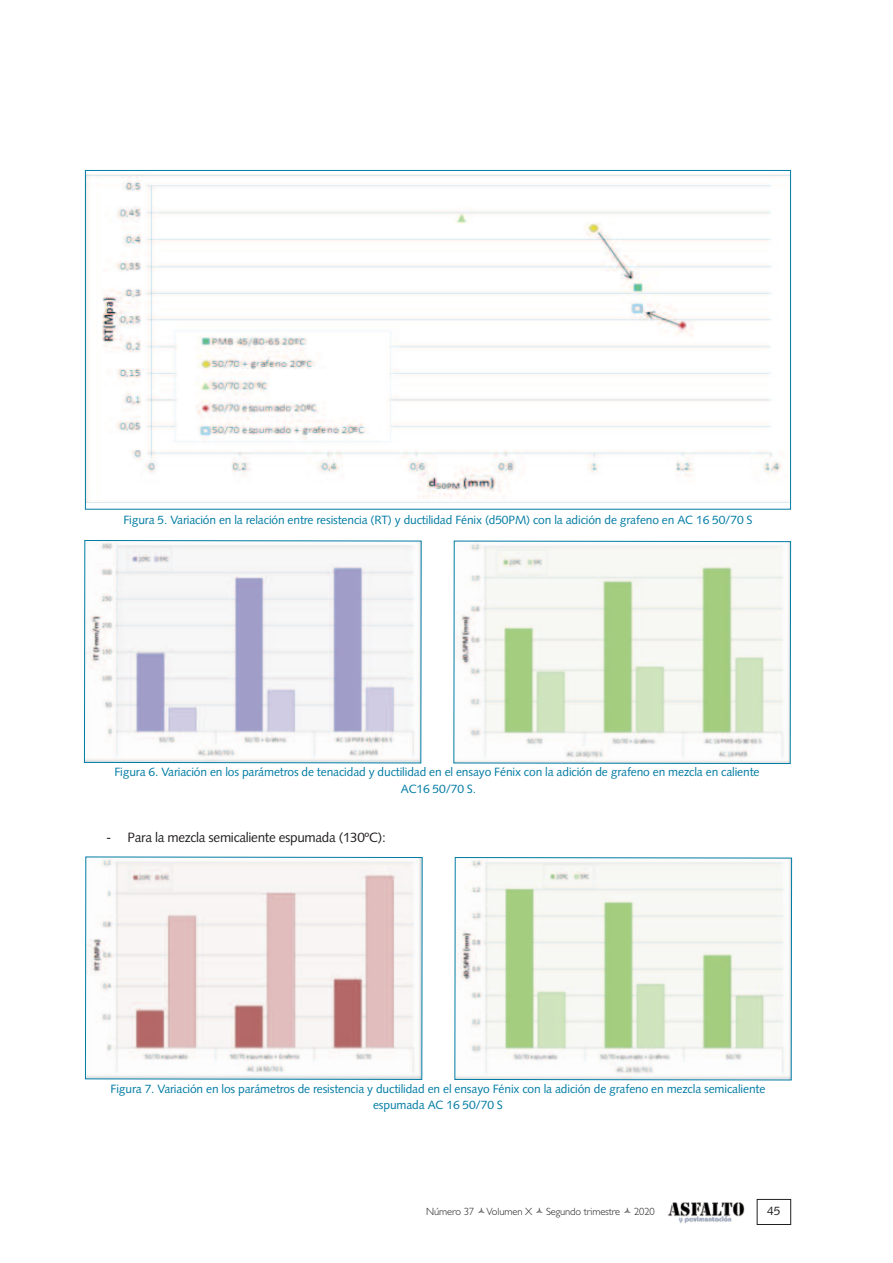
<style>
.page{position:relative;width:893px;height:1263px;background:#fff}
.page>*{position:absolute;margin:0;border:0;box-sizing:border-box;transform-origin:0 0}
.t1{font:13.5px "Syntax LT Std";letter-spacing:-.02em;color:#231f20}
.t2{font:12px/16.5px "Syntax LT Std";letter-spacing:-.01em;color:#007ba3;text-align:center}
.t3{font:12px "Syntax LT Std";color:#231f20}
.t4{font:300 10.5px "Gill Sans";letter-spacing:-.01em;color:#231f20}
</style>
<div class="page">
<img style="left:668px;top:1202px;width:77px;height:21px">
<div style="left:757px;top:1199px;width:34px;height:26px;border:1px solid #231f20"></div>
<img style="left:87px;top:174px;width:702px;height:328px">
<svg style="left:84px;top:540px;width:338px;height:224px"></svg>
<svg style="left:453px;top:540px;width:338px;height:224px"></svg>
<svg style="left:85px;top:856px;width:338px;height:224px"></svg>
<svg style="left:454px;top:857px;width:338px;height:224px"></svg>
<p class="t2" style="left:123px;top:513px;width:631px">Figura 5. Variación en la relación entre resistencia (RT) y ductilidad Fénix (d50PM) con la adición de grafeno en AC 16 50/70 S</p>
<p class="t2" style="left:114px;top:765px;width:647px">Figura 6. Variación en los parámetros de tenacidad y ductilidad en el ensayo Fénix con la adición de grafeno en mezcla en caliente<br>AC16 50/70 S.</p>
<p class="t1" style="left:106px;top:831px;width:281px">- Para la mezcla semicaliente espumada (130ºC):</p>
<p class="t2" style="left:111px;top:1081px;width:656px">Figura 7. Variación en los parámetros de resistencia y ductilidad en el ensayo Fénix con la adición de grafeno en mezcla semicaliente espumada AC 16 50/70 S</p>
<p class="t4" style="left:426px;top:1205px;width:107px">Número 37 Volumen X</p>
<p class="t4" style="left:546px;top:1205px;width:76px">Segundo trimestre</p>
<p class="t4" style="left:634px;top:1205px;width:22px">2020</p>
<p class="t3" style="left:767px;top:1206px;width:15px">45</p>
</div>
